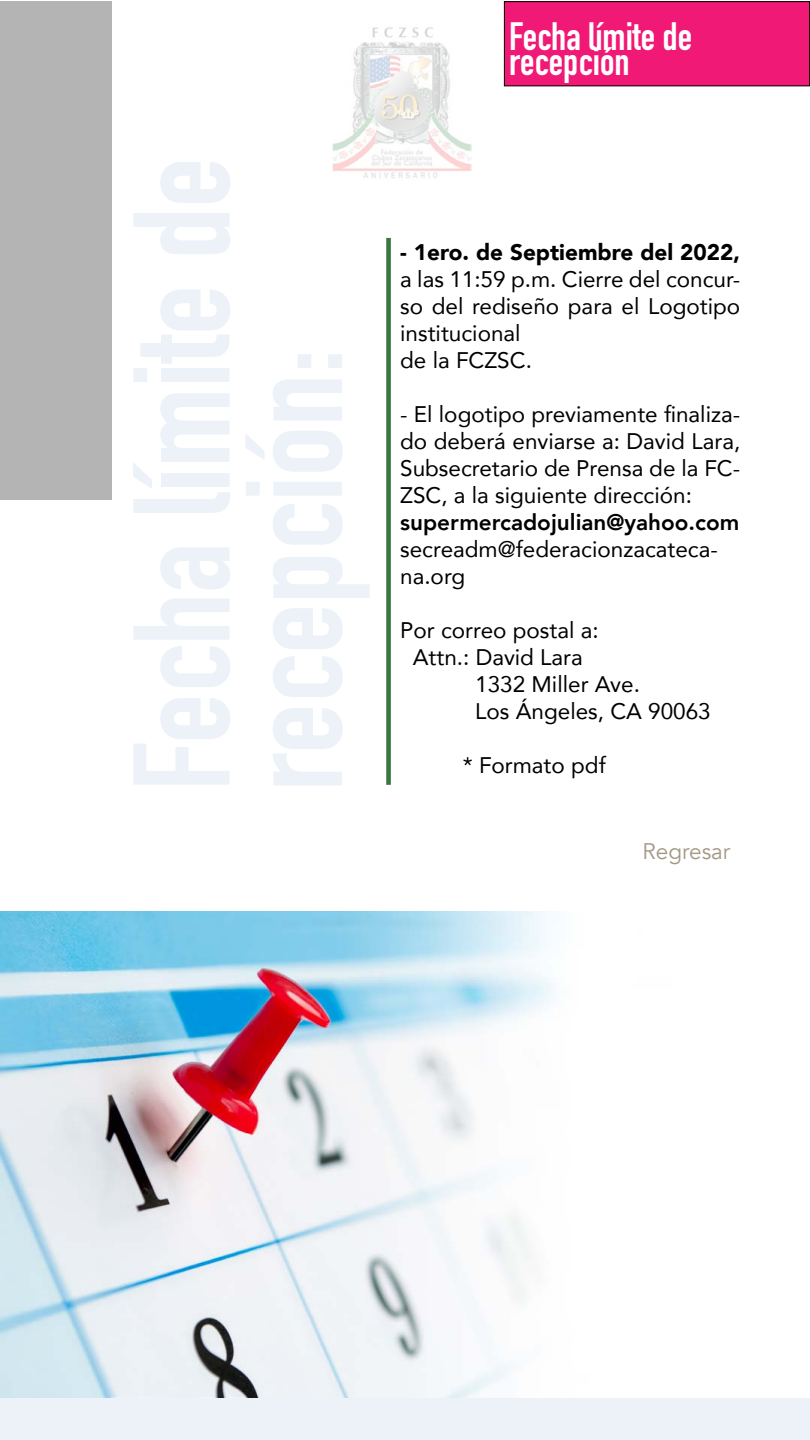
<style>
.page{position:relative;width:810px;height:1440px;background:#fff}
.page>*{position:absolute;margin:0;border:0;box-sizing:border-box;transform-origin:0 0}
.t1{font:700 39px "DIN Condensed";color:#fff}
.t2{font:22.5px/27px "Avenir";color:#000}
.t3{font:800 22.5px "Avenir";color:#000}
.t4{font:900 22.5px "Avenir";color:#000}
.t5{font:22.5px "Avenir";color:#a49885}
</style>
<div class="page">
<img style="left:333px;top:27px;width:138px;height:151px">
<div style="left:504px;top:2px;width:306px;height:84px;background:#f01976"></div>
<div style="left:504px;top:1px;width:306px;height:85px;border:1px solid #000"></div>
<div style="left:0;top:1px;width:111px;height:499px;background:#b4b4b4"></div>
<svg style="left:386px;top:238px;width:5px;height:547px;background:#46814f"></svg>
<img style="left:0;top:911px;width:554px;height:486px">
<div style="left:0;top:1398px;width:810px;height:42px;background:#edf2f8"></div>
<h1 class="t1" style="left:509px;top:10px;width:185px">Fecha límite de</h1>
<h1 class="t1" style="left:509px;top:35px;width:122px">recepción</h1>
<p class="t4" style="left:400px;top:233px;width:342px">- 1ero. de Septiembre del 2022,</p>
<p class="t2" style="left:400px;top:265px;width:342px">a las 11:59 p.m. Cierre del concur&shy;so del rediseño para el Logotipo institucional<br>de la FCZSC.</p>
<p class="t2" style="left:400px;top:400px;width:342px;text-align:justify">- El logotipo previamente finaliza&shy;do deberá enviarse a: David Lara, Subsecretario de Prensa de la FC-ZSC, a la siguiente dirección:</p>
<p class="t3" style="left:400px;top:505px;width:341px">supermercadojulian@yahoo.com</p>
<p class="t2" style="left:400px;top:535px;width:319px">secreadm@federacionzacateca&shy;na.org</p>
<p class="t2" style="left:400px;top:616px;width:200px">Por correo postal a:</p>
<p class="t2" style="left:413px;top:643px;width:172px">Attn.: David Lara</p>
<p class="t2" style="left:475px;top:670px;width:166px">1332 Miller Ave.</p>
<p class="t2" style="left:475px;top:697px;width:237px">Los Ángeles, CA 90063</p>
<p class="t2" style="left:463px;top:751px;width:145px">* Formato pdf</p>
<p class="t5" style="left:643px;top:838px;width:89px">Regresar</p>
</div>
